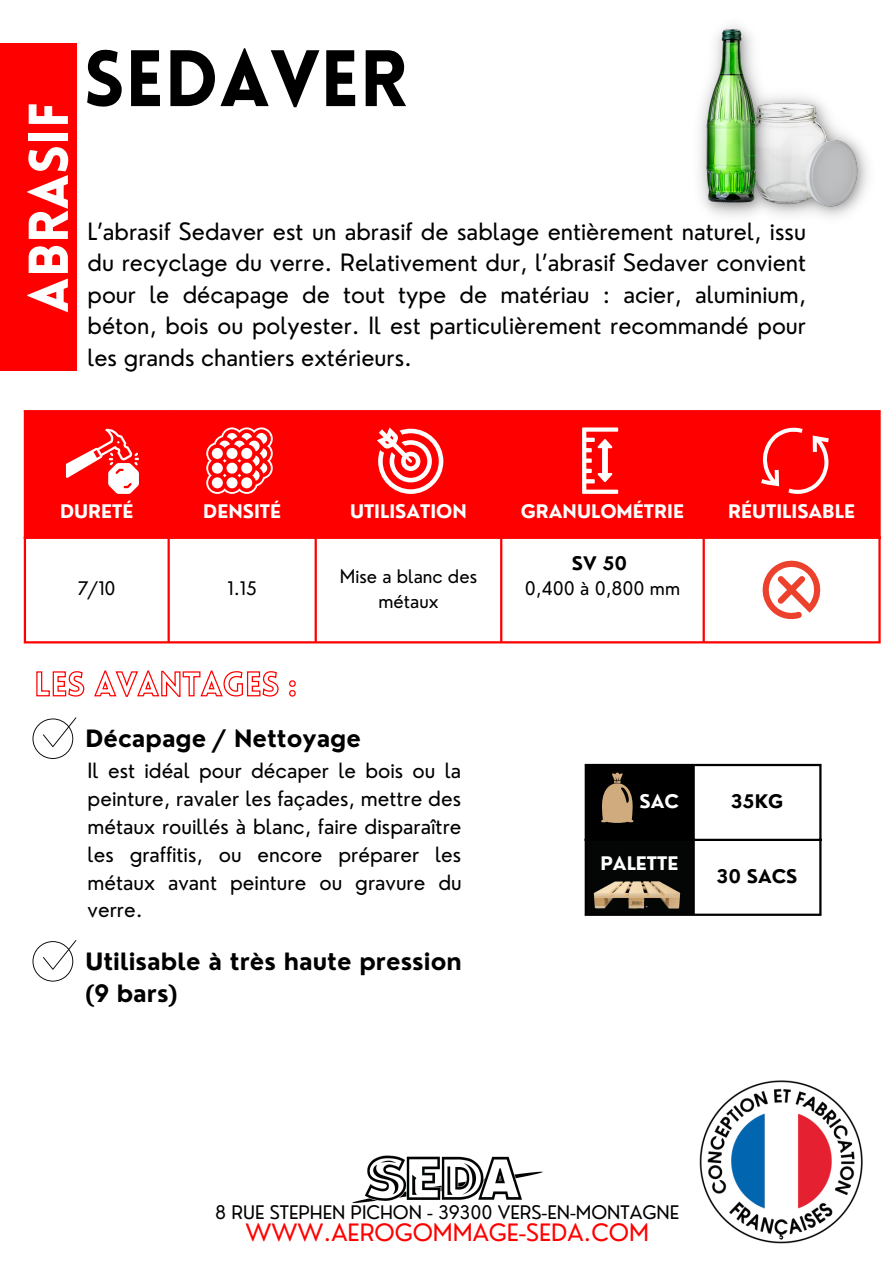
<style>
.page{position:relative;width:894px;height:1264px;background:#fff}
.page>*{position:absolute;margin:0;border:0;box-sizing:border-box;transform-origin:0 0}
.t1{font:900 78.15px "Lovelo";color:#000}
.t2{font:900 54.75px "Lovelo";color:#fff}
.t3{font:23.4px "Nourd";color:#f00}
.t4{font:23.25px/31.5px "Nourd";color:#000;text-align:justify}
.t5{font:700 23.25px/31.5px "Nourd";color:#000}
.t6{font:20.55px/27.8px "Nourd";color:#000;text-align:justify}
.t7{font:18.3px/24.8px "Nourd";color:#000;text-align:center}
.t8{font:700 18.3px "Nourd";color:#fff}
.t9{font:700 18.3px "Nourd";color:#000}
</style>
<div class="page">
<div style="left:0;top:43px;width:77px;height:328px;background:#f00"></div>
<img style="left:699px;top:1080px;width:164px;height:164px">
<img style="left:352px;top:1155px;width:191px;height:48px">
<img style="left:776px;top:96px;width:92px;height:121px">
<img style="left:699px;top:25px;width:77px;height:191px">
<div style="left:26px;top:412px;width:852px;height:124px;background:#f00"></div>
<hr style="left:24px;top:412px;width:2px;height:229px;background:#f00">
<hr style="left:167px;top:412px;width:3px;height:229px;background:#f00">
<hr style="left:314px;top:412px;width:3px;height:229px;background:#f00">
<hr style="left:500px;top:412px;width:2px;height:229px;background:#f00">
<hr style="left:702px;top:412px;width:2px;height:229px;background:#f00">
<hr style="left:878px;top:412px;width:2px;height:229px;background:#f00">
<hr style="left:24px;top:410px;width:856px;height:2px;background:#f00">
<hr style="left:24px;top:536px;width:856px;height:3px;background:#f00">
<hr style="left:24px;top:641px;width:856px;height:2px;background:#f00">
<svg style="left:66px;top:427px;width:73px;height:67px"></svg>
<svg style="left:206px;top:427px;width:67px;height:67px"></svg>
<div style="left:212px;top:448px;width:11px;height:11px;background:#fff;border-radius:50%"></div>
<svg style="left:219px;top:440px;width:11px;height:8px"></svg>
<div style="left:212px;top:477px;width:11px;height:11px;background:#fff;border-radius:50%"></div>
<div style="left:212px;top:462px;width:11px;height:11px;background:#fff;border-radius:50%"></div>
<svg style="left:377px;top:427px;width:66px;height:67px"></svg>
<svg style="left:582px;top:427px;width:36px;height:67px"></svg>
<svg style="left:761px;top:427px;width:67px;height:67px"></svg>
<svg style="left:762px;top:560px;width:59px;height:60px"></svg>
<svg style="left:32px;top:717px;width:44px;height:42px"></svg>
<svg style="left:32px;top:940px;width:44px;height:41px"></svg>
<svg style="left:36px;top:670px;width:260px;height:27px"></svg>
<div style="left:585px;top:764px;width:108px;height:76px;background:#000"></div>
<div style="left:585px;top:839px;width:108px;height:76px;background:#040606"></div>
<hr style="left:584px;top:766px;width:2px;height:147px;background:#000">
<hr style="left:692px;top:766px;width:2px;height:147px;background:#000">
<hr style="left:819px;top:766px;width:2px;height:147px;background:#000">
<hr style="left:584px;top:764px;width:237px;height:2px;background:#000">
<hr style="left:584px;top:838px;width:237px;height:3px;background:#000">
<hr style="left:584px;top:913px;width:237px;height:2px;background:#000">
<svg style="left:601px;top:772px;width:32px;height:51px"></svg>
<img style="left:584px;top:870px;width:99px;height:46px">
<svg style="left:631px;top:901px;width:11px;height:3px"></svg>
<p class="t2" style="left:27px;top:313px;width:212px;rotate:-90deg">ABRASIF</p>
<p class="t1" style="left:83px;top:47px;width:325px">SEDAVER</p>
<p class="t4" style="left:87px;top:215px;width:720px">L’abrasif Sedaver est un abrasif de sablage entièrement naturel, issu du recyclage du verre. Relativement dur, l’abrasif Sedaver convient pour le décapage de tout type de matériau : acier, aluminium, béton, bois ou polyester. Il est particulièrement recommandé pour les grands chantiers extérieurs.</p>
<p class="t8" style="left:60px;top:499px;width:75px">DURETÉ</p>
<p class="t8" style="left:203px;top:499px;width:79px">DENSITÉ</p>
<p class="t8" style="left:350px;top:499px;width:118px">UTILISATION</p>
<p class="t8" style="left:520px;top:499px;width:165px">GRANULOMÉTRIE</p>
<p class="t8" style="left:728px;top:499px;width:128px">RÉUTILISABLE</p>
<p class="t7" style="left:78px;top:576px;width:39px">7/10</p>
<p class="t7" style="left:227px;top:576px;width:31px">1.15</p>
<p class="t7" style="left:340px;top:563px;width:139px">Mise a blanc des métaux</p>
<p class="t5" style="left:85px;top:723px;width:277px">Décapage / Nettoyage</p>
<p class="t6" style="left:88px;top:756px;width:375px">Il est idéal pour décaper le bois ou la peinture, ravaler les façades, mettre des métaux rouillés à blanc, faire disparaître les graffitis, ou encore préparer les métaux avant peinture ou gravure du verre.</p>
<p class="t5" style="left:85px;top:945px;width:377px">Utilisable à très haute pression (9 bars)</p>
<p class="t9" style="left:571px;top:552px;width:57px">SV 50</p>
<p class="t7" style="left:524px;top:576px;width:157px">0,400 à 0,800 mm</p>
<p class="t8" style="left:639px;top:789px;width:41px">SAC</p>
<p class="t9" style="left:730px;top:789px;width:54px">35KG</p>
<p class="t8" style="left:600px;top:852px;width:79px">PALETTE</p>
<p class="t9" style="left:716px;top:864px;width:82px">30 SACS</p>
<p class="t7" style="left:215px;top:1199px;width:465px">8 RUE STEPHEN PICHON - 39300 VERS-EN-MONTAGNE</p>
<p class="t3" style="left:245px;top:1217px;width:405px">WWW.AEROGOMMAGE-SEDA.COM</p>
</div>
